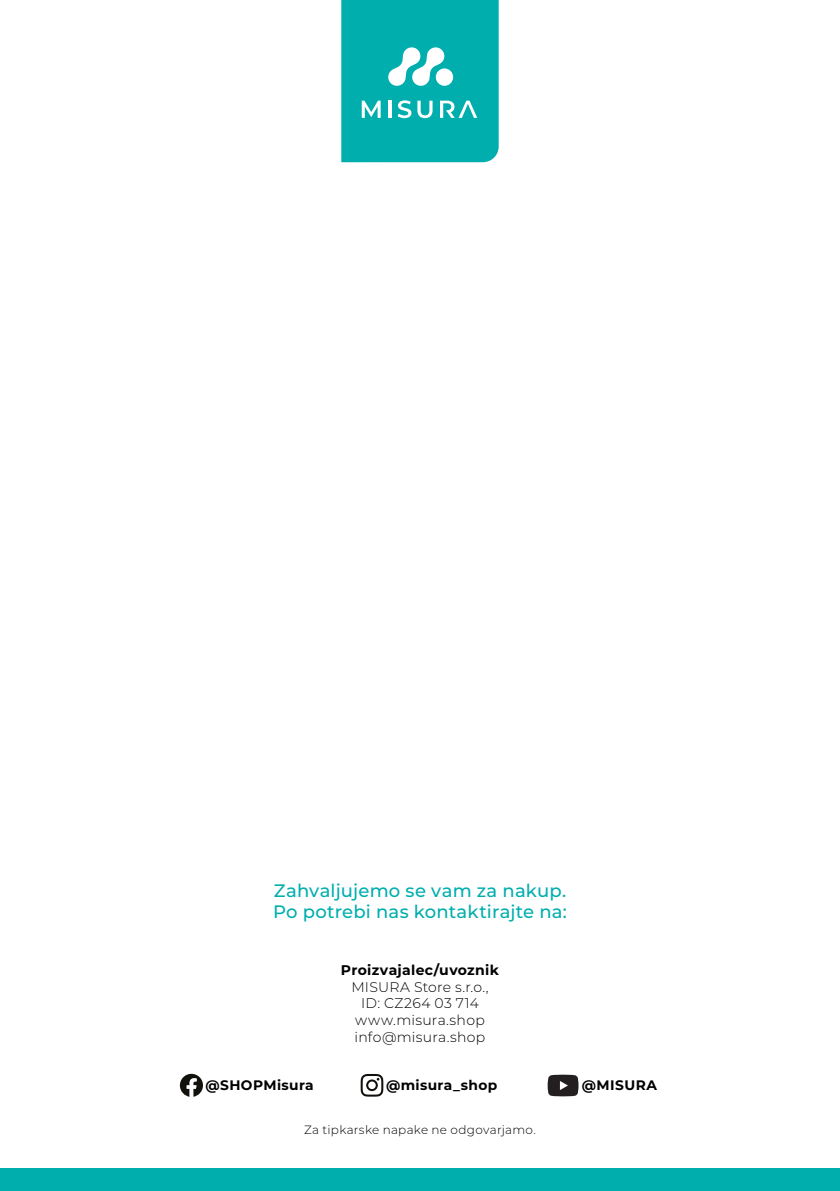
<style>
.page{position:relative;width:840px;height:1191px;background:#fff}
.page>*{position:absolute;margin:0;border:0;box-sizing:border-box;transform-origin:0 0}
.t1{font:500 18px/21.6px "Montserrat";letter-spacing:.01em;color:#00aeae}
.t2{font:300 14px/16.8px "Montserrat";letter-spacing:.02em;color:#000;text-align:center}
.t3{font:700 14px "Montserrat";letter-spacing:.02em;color:#000}
.t4{font:700 13.8px "Montserrat";letter-spacing:.03em;color:#000}
.t5{font:300 12px "Montserrat";letter-spacing:.025em;color:#000}
</style>
<div class="page">
<div style="left:0;top:1168px;width:839px;height:23px;background:#00aeae"></div>
<svg style="left:180px;top:1073px;width:23px;height:24px"></svg>
<svg style="left:360px;top:1074px;width:23px;height:22px"></svg>
<svg style="left:547px;top:1074px;width:31px;height:22px"></svg>
<svg style="left:341px;top:0;width:157px;height:162px;background:#15b4b4"></svg>
<p class="t1" style="left:273px;top:878px;width:295px">Zahvaljujemo se vam za nakup.<br>Po potrebi nas kontaktirajte na:</p>
<p class="t3" style="left:341px;top:959px;width:159px">Proizvajalec/uvoznik</p>
<p class="t2" style="left:351px;top:977px;width:139px">MISURA Store s.r.o.,<br>ID: CZ264 03 714 www.misura.shop info@misura.shop</p>
<p class="t4" style="left:205px;top:1075px;width:110px">@SHOPMisura</p>
<p class="t4" style="left:386px;top:1075px;width:113px">@misura_shop</p>
<p class="t4" style="left:581px;top:1075px;width:77px">@MISURA</p>
<p class="t5" style="left:304px;top:1121px;width:233px">Za tipkarske napake ne odgovarjamo.</p>
</div>
